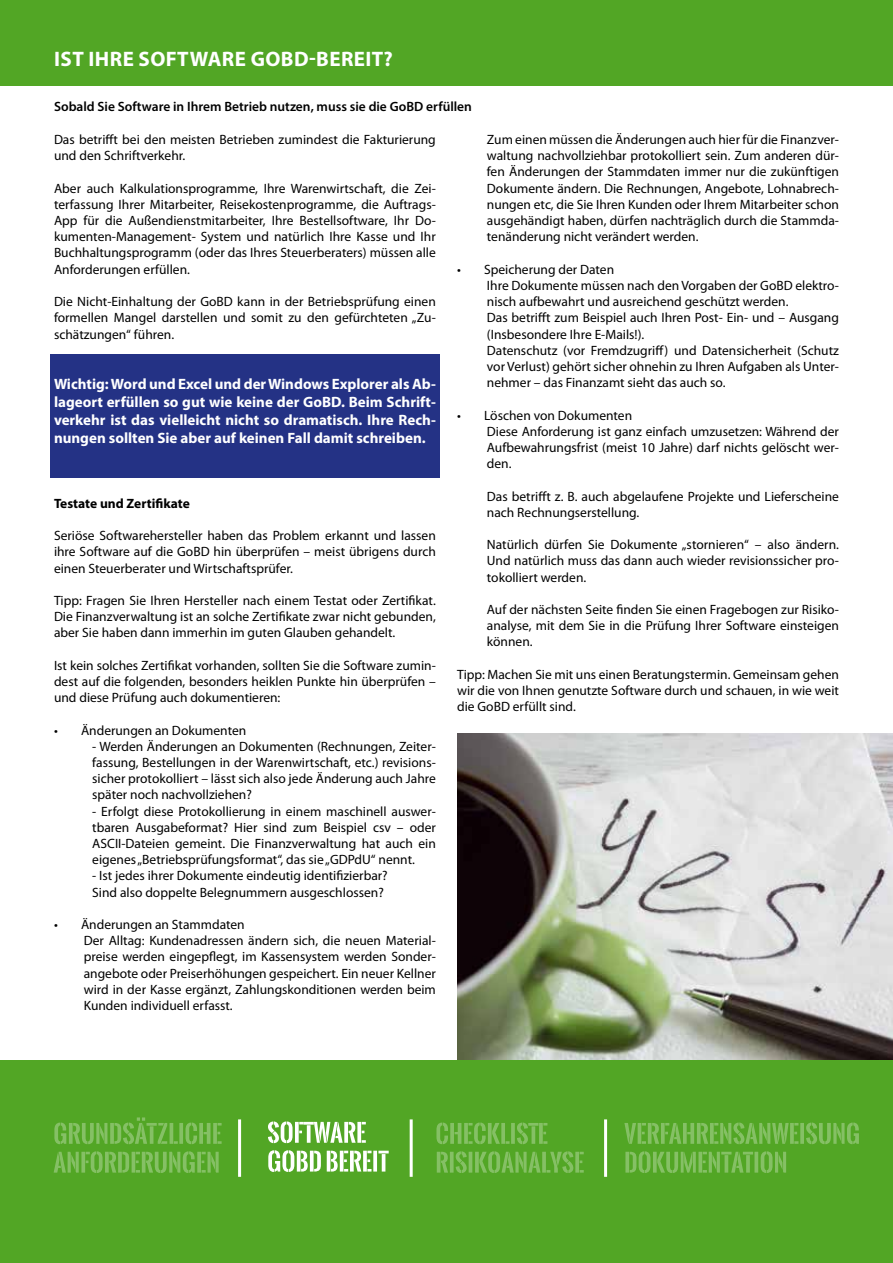
<style>
.page{position:relative;width:893px;height:1263px;background:#fff}
.page>*{position:absolute;margin:0;border:0;box-sizing:border-box;transform-origin:0 0}
.t1{font:700 21px "Myriad Pro";letter-spacing:.02em;color:#fff}
.t2{font:700 15px/18px "Myriad Pro";color:#fff;text-align:justify}
.t3{font:13.5px/16.2px "Myriad Pro";color:#000;text-align:justify}
.t4{font:600 13.5px "Myriad Pro";color:#000}
.t5{font:700 13.5px "Myriad Pro";color:#000}
</style>
<div class="page">
<div style="left:50px;top:354px;width:389px;height:124px;background:#243285"></div>
<div style="left:0;top:0;width:893px;height:85px;background:#52a625"></div>
<div style="left:0;top:1060px;width:893px;height:203px;background:#52a625"></div>
<svg style="left:54px;top:1151px;width:165px;height:22px"></svg>
<svg style="left:54px;top:1117px;width:168px;height:27px"></svg>
<svg style="left:268px;top:1150px;width:121px;height:22px"></svg>
<svg style="left:268px;top:1121px;width:98px;height:22px"></svg>
<svg style="left:437px;top:1151px;width:147px;height:22px"></svg>
<svg style="left:436px;top:1122px;width:111px;height:22px"></svg>
<svg style="left:625px;top:1151px;width:161px;height:22px"></svg>
<svg style="left:624px;top:1122px;width:235px;height:22px"></svg>
<hr style="left:238px;top:1119px;width:3px;height:58px;background:#fff">
<hr style="left:410px;top:1119px;width:3px;height:58px;background:#fff">
<hr style="left:604px;top:1119px;width:3px;height:58px;background:#fff">
<img style="left:457px;top:733px;width:436px;height:326px">
<h1 class="t1" style="left:54px;top:45px;width:340px">IST IHRE SOFTWARE GOBD-BEREIT?</h1>
<p class="t4" style="left:54px;top:97px;width:419px">Sobald Sie Software in Ihrem Betrieb nutzen, muss sie die GoBD erfüllen</p>
<p class="t3" style="left:54px;top:131px;width:383px">Das betrifft bei den meisten Betrieben zumindest die Fakturierung und den Schriftverkehr.</p>
<p class="t3" style="left:54px;top:180px;width:383px">Aber auch Kalkulationsprogramme, Ihre Warenwirtschaft, die Zei&shy;terfassung Ihrer Mitarbeiter, Reisekostenprogramme, die Auftrags-App für die Außendienstmitarbeiter, Ihre Bestellsoftware, Ihr Do&shy;kumenten-Management- System und natürlich Ihre Kasse und Ihr Buchhaltungsprogramm (oder das Ihres Steuerberaters) müssen alle Anforderungen erfüllen.</p>
<p class="t3" style="left:54px;top:293px;width:383px">Die Nicht-Einhaltung der GoBD kann in der Betriebsprüfung einen formellen Mangel darstellen und somit zu den gefürchteten „Zu&shy;schätzungen“ führen.</p>
<p class="t2" style="left:54px;top:374px;width:383px">Wichtig: Word und Excel und der Windows Explorer als Ab&shy;lageort erfüllen so gut wie keine der GoBD. Beim Schrift&shy;verkehr ist das vielleicht nicht so dramatisch. Ihre Rech&shy;nungen sollten Sie aber auf keinen Fall damit schreiben.</p>
<p class="t3" style="left:487px;top:131px;width:354px">Zum einen müssen die Änderungen auch hier für die Finanzver&shy;waltung nachvollziehbar protokolliert sein. Zum anderen dür&shy;fen Änderungen der Stammdaten immer nur die zukünftigen Dokumente ändern. Die Rechnungen, Angebote, Lohnabrech&shy;nungen etc, die Sie Ihren Kunden oder Ihrem Mitarbeiter schon ausgehändigt haben, dürfen nachträglich durch die Stammda&shy;tenänderung nicht verändert werden.</p>
<p class="t3" style="left:487px;top:261px;width:354px;text-align:left;text-indent:-30px">• Speicherung der Daten<br>Ihre Dokumente müssen nach den Vorgaben der GoBD elektro&shy;nisch aufbewahrt und ausreichend geschützt werden.<br>Das betrifft zum Beispiel auch Ihren Post- Ein- und – Ausgang (Insbesondere Ihre E-Mails!).<br>Datenschutz (vor Fremdzugriff) und Datensicherheit (Schutz vor Verlust) gehört sicher ohnehin zu Ihren Aufgaben als Unter&shy;nehmer – das Finanzamt sieht das auch so.</p>
<p class="t3" style="left:487px;top:407px;width:354px;text-align:left;text-indent:-30px">• Löschen von Dokumenten<br>Diese Anforderung ist ganz einfach umzusetzen: Während der Aufbewahrungsfrist (meist 10 Jahre) darf nichts gelöscht wer&shy;den.</p>
<p class="t3" style="left:487px;top:488px;width:354px">Das betrifft z. B. auch abgelaufene Projekte und Lieferscheine nach Rechnungserstellung.</p>
<p class="t3" style="left:487px;top:536px;width:354px">Natürlich dürfen Sie Dokumente „stornieren“ – also ändern.<br>Und natürlich muss das dann auch wieder revisionssicher pro&shy;tokolliert werden.</p>
<p class="t3" style="left:487px;top:601px;width:354px">Auf der nächsten Seite finden Sie einen Fragebogen zur Risiko&shy;analyse, mit dem Sie in die Prüfung Ihrer Software einsteigen können.</p>
<p class="t3" style="left:457px;top:666px;width:383px">Tipp: Machen Sie mit uns einen Beratungstermin. Gemeinsam gehen wir die von Ihnen genutzte Software durch und schauen, in wie weit die GoBD erfüllt sind.</p>
<p class="t5" style="left:54px;top:494px;width:137px">Testate und Zertifikate</p>
<p class="t3" style="left:54px;top:527px;width:383px">Seriöse Softwarehersteller haben das Problem erkannt und lassen ihre Software auf die GoBD hin überprüfen – meist übrigens durch einen Steuerberater und Wirtschaftsprüfer.</p>
<p class="t3" style="left:54px;top:592px;width:383px">Tipp: Fragen Sie Ihren Hersteller nach einem Testat oder Zertifikat.<br>Die Finanzverwaltung ist an solche Zertifikate zwar nicht gebunden, aber Sie haben dann immerhin im guten Glauben gehandelt.</p>
<p class="t3" style="left:54px;top:657px;width:383px">Ist kein solches Zertifikat vorhanden, sollten Sie die Software zumin&shy;dest auf die folgenden, besonders heiklen Punkte hin überprüfen – und diese Prüfung auch dokumentieren:</p>
<p class="t3" style="left:54px;top:722px;width:194px">• Änderungen an Dokumenten</p>
<p class="t3" style="left:92px;top:738px;width:345px">- Werden Änderungen an Dokumenten (Rechnungen, Zeiter&shy;fassung, Bestellungen in der Warenwirtschaft, etc.) revisions&shy;sicher protokolliert – lässt sich also jede Änderung auch Jahre später noch nachvollziehen?</p>
<p class="t3" style="left:92px;top:803px;width:345px">- Erfolgt diese Protokollierung in einem maschinell auswer&shy;tbaren Ausgabeformat? Hier sind zum Beispiel csv – oder ASCII-Dateien gemeint. Die Finanzverwaltung hat auch ein eigenes „Betriebsprüfungsformat“, das sie „GDPdU“ nennt.</p>
<p class="t3" style="left:92px;top:867px;width:297px">- Ist jedes ihrer Dokumente eindeutig identifizierbar?<br>Sind also doppelte Belegnummern ausgeschlossen?</p>
<p class="t3" style="left:84px;top:916px;width:354px;text-align:left;text-indent:-30px">• Änderungen an Stammdaten<br>Der Alltag: Kundenadressen ändern sich, die neuen Material&shy;preise werden eingepflegt, im Kassensystem werden Sonder&shy;angebote oder Preiserhöhungen gespeichert. Ein neuer Kellner wird in der Kasse ergänzt, Zahlungskonditionen werden beim Kunden individuell erfasst.</p>
</div>
